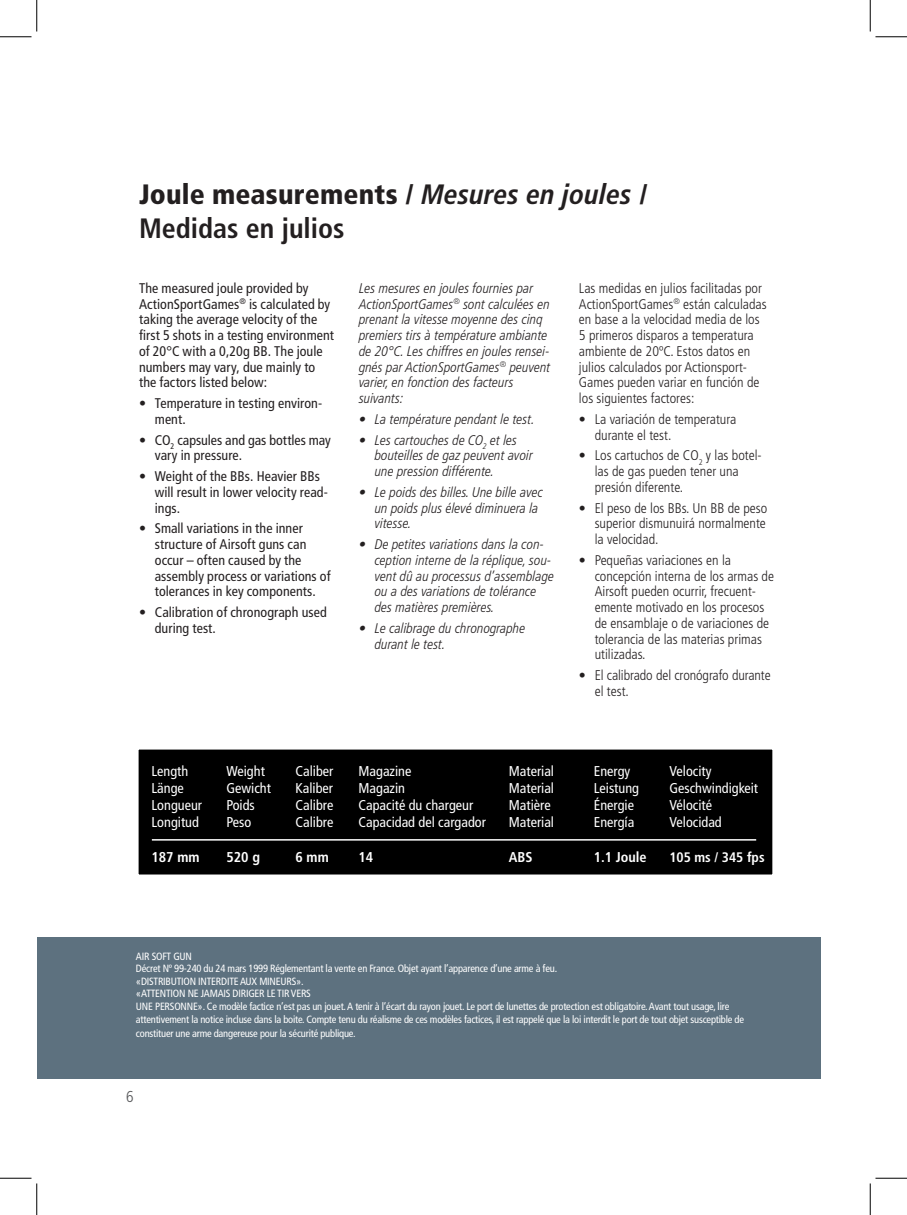
<style>
.page{position:relative;width:907px;height:1215px;background:#fff}
.page>*{position:absolute;margin:0;border:0;box-sizing:border-box;transform-origin:0 0}
.t1{font:900 condensed 28px/33.6px "Frutiger LT Pro";letter-spacing:.005em;color:#231f20}
.t2{font:300 condensed 15.75px "Frutiger LT Pro";color:#57585a}
.t3{font:condensed 14.17px "Frutiger LT Pro";color:#fff}
.t4{font:700 condensed 14.17px "Frutiger LT Pro";color:#fff}
.t5{font:300 condensed 14px/15.8px "Frutiger LT Pro";color:#231f20}
.t6{font:italic 300 condensed 14px/15.8px "Frutiger LT Pro";color:#231f20}
.t7{font:condensed 14px/15.8px "Frutiger LT Pro";letter-spacing:.005em;color:#231f20}
.t8{font:700 condensed 13.83px "Frutiger LT Pro";color:#fff}
.t9{font:condensed 10.5px/12.6px "Frutiger LT Pro";letter-spacing:-.02em;color:#fff}
.s1{font-weight:700;font-style:italic}
.s2{font-weight:700}
</style>
<div class="page">
<div style="left:135px;top:746px;width:641px;height:131px;background:#000;border:3px solid #fff"></div>
<hr style="left:152px;top:839px;width:604px;height:1px;background:#fff">
<div style="left:37px;top:937px;width:784px;height:142px;background:#5d717f"></div>
<hr style="left:0;top:36px;width:32px;height:1px;background:#000">
<hr style="left:875px;top:36px;width:32px;height:1px;background:#000">
<hr style="left:0;top:1177px;width:32px;height:1px;background:#000">
<hr style="left:875px;top:1177px;width:32px;height:1px;background:#000">
<hr style="left:36px;top:0;width:1px;height:31px;background:#000">
<hr style="left:36px;top:1183px;width:1px;height:31px;background:#000">
<hr style="left:870px;top:0;width:1px;height:31px;background:#000">
<hr style="left:870px;top:1183px;width:1px;height:31px;background:#000">
<h1 class="t1" style="left:139px;top:178px;width:510px">Joule measurements / <span class="s1">Mesures en joules</span> /<br><span class="s2">Medidas en julios</span></h1>
<p class="t7" style="left:139px;top:280px;width:197px">The measured joule provided by<br>ActionSportGames<sup>®</sup> is calculated by taking the average velocity of the first 5 shots in a testing environment of 20°C with a 0,20g BB. The joule numbers may vary, due mainly to the factors listed below:</p>
<p class="t7" style="left:155px;top:395px;width:169px;text-indent:-16px">• Temperature in testing environ&shy;ment.</p>
<p class="t7" style="left:155px;top:432px;width:178px;text-indent:-16px">• CO<sub>2</sub> capsules and gas bottles may vary in pressure.</p>
<p class="t7" style="left:155px;top:468px;width:175px;text-indent:-16px">• Weight of the BBs. Heavier BBs will result in lower velocity read&shy;ings.</p>
<p class="t7" style="left:155px;top:521px;width:177px;text-indent:-16px">• Small variations in the inner structure of Airsoft guns can occur – often caused by the assembly process or variations of tolerances in key components.</p>
<p class="t7" style="left:155px;top:604px;width:173px;text-indent:-16px">• Calibration of chronograph used during test.</p>
<p class="t6" style="left:359px;top:280px;width:193px">Les mesures en joules fournies par ActionSportGames<sup>®</sup> sont calculées en prenant la vitesse moyenne des cinq premiers tirs à température ambiante de 20°C. Les chiffres en joules rensei&shy;gnés par ActionSportGames<sup>®</sup> peuvent varier, en fonction des facteurs suivants:</p>
<p class="t6" style="left:359px;top:411px;width:177px">• La température pendant le test.</p>
<p class="t6" style="left:375px;top:432px;width:160px;text-indent:-16px">• Les cartouches de CO<sub>2</sub> et les bouteilles de gaz peuvent avoir une pression différente.</p>
<p class="t6" style="left:375px;top:484px;width:170px;text-indent:-16px">• Le poids des billes. Une bille avec un poids plus élevé diminuera la vitesse.</p>
<p class="t6" style="left:375px;top:536px;width:181px;text-indent:-16px">• De petites variations dans la con&shy;ception interne de la réplique, sou&shy;vent dû au processus d’assemblage ou a des variations de tolérance des matières premières.</p>
<p class="t6" style="left:375px;top:620px;width:152px;text-indent:-16px">• Le calibrage du chronographe durant le test.</p>
<p class="t5" style="left:579px;top:280px;width:189px">Las medidas en julios facilitadas por ActionSportGames<sup>®</sup> están calculadas en base a la velocidad media de los 5 primeros disparos a temperatura ambiente de 20ºC. Estos datos en julios calculados por Actionsport-Games pueden variar en función de los siguientes factores:</p>
<p class="t5" style="left:595px;top:411px;width:143px;text-indent:-16px">• La variación de temperatura durante el test.</p>
<p class="t5" style="left:595px;top:448px;width:168px;text-indent:-16px">• Los cartuchos de CO<sub>2</sub> y las botel&shy;las de gas pueden tener una presión diferente.</p>
<p class="t5" style="left:595px;top:500px;width:174px;text-align:justify;text-indent:-16px">• El peso de los BBs. Un BB de peso superior dismunuirá normalmente la velocidad.</p>
<p class="t5" style="left:595px;top:552px;width:181px;text-indent:-16px">• Pequeñas variaciones en la concepción interna de los armas de<br>Airsoft pueden ocurrir, frecuent&shy;emente motivado en los procesos de ensamblaje o de variaciones de tolerancia de las materias primas utilizadas.</p>
<p class="t5" style="left:595px;top:667px;width:178px;text-indent:-16px">• El calibrado del cronógrafo durante el test.</p>
<p class="t3" style="left:151px;top:762px;width:38px">Length</p>
<p class="t3" style="left:226px;top:762px;width:40px">Weight</p>
<p class="t3" style="left:295px;top:762px;width:39px">Caliber</p>
<p class="t3" style="left:358px;top:762px;width:54px">Magazine</p>
<p class="t3" style="left:509px;top:762px;width:47px">Material</p>
<p class="t3" style="left:594px;top:762px;width:38px">Energy</p>
<p class="t3" style="left:669px;top:762px;width:44px">Velocity</p>
<p class="t3" style="left:151px;top:779px;width:34px">Länge</p>
<p class="t3" style="left:226px;top:779px;width:46px">Gewicht</p>
<p class="t3" style="left:295px;top:779px;width:39px">Kaliber</p>
<p class="t3" style="left:358px;top:779px;width:48px">Magazin</p>
<p class="t3" style="left:509px;top:779px;width:47px">Material</p>
<p class="t3" style="left:594px;top:779px;width:47px">Leistung</p>
<p class="t3" style="left:669px;top:779px;width:90px">Geschwindigkeit</p>
<p class="t3" style="left:151px;top:797px;width:52px">Longueur</p>
<p class="t3" style="left:226px;top:797px;width:30px">Poids</p>
<p class="t3" style="left:295px;top:797px;width:39px">Calibre</p>
<p class="t3" style="left:358px;top:797px;width:116px">Capacité du chargeur</p>
<p class="t3" style="left:509px;top:797px;width:43px">Matière</p>
<p class="t3" style="left:594px;top:797px;width:42px">Énergie</p>
<p class="t3" style="left:669px;top:797px;width:44px">Vélocité</p>
<p class="t3" style="left:151px;top:814px;width:49px">Longitud</p>
<p class="t3" style="left:226px;top:814px;width:26px">Peso</p>
<p class="t3" style="left:295px;top:814px;width:39px">Calibre</p>
<p class="t3" style="left:358px;top:814px;width:129px">Capacidad del cargador</p>
<p class="t3" style="left:509px;top:814px;width:47px">Material</p>
<p class="t3" style="left:594px;top:814px;width:42px">Energía</p>
<p class="t3" style="left:669px;top:814px;width:54px">Velocidad</p>
<p class="t4" style="left:151px;top:848px;width:50px">187 mm</p>
<p class="t4" style="left:226px;top:848px;width:35px">520 g</p>
<p class="t4" style="left:295px;top:848px;width:35px">6 mm</p>
<p class="t4" style="left:358px;top:848px;width:16px">14</p>
<p class="t4" style="left:509px;top:848px;width:25px">ABS</p>
<p class="t4" style="left:594px;top:848px;width:54px">1.1 Joule</p>
<p class="t8" style="left:669px;top:848px;width:97px">105 ms / 345 fps</p>
<p class="t9" style="left:136px;top:949px;width:610px">AIR SOFT GUN<br>Décret Nº 99-240 du 24 mars 1999 Réglementant la vente en France. Objet ayant l’apparence d’une arme à feu.<br>«DISTRIBUTION INTERDITE AUX MINEURS».<br>«ATTENTION NE JAMAIS DIRIGER LE TIR VERS<br>UNE PERSONNE». Ce modèle factice n’est pas un jouet. A tenir à l’écart du rayon jouet. Le port de lunettes de protection est obligatoire. Avant tout usage, lire attentivement la notice incluse dans la boite. Compte tenu du réalisme de ces modèles factices, il est rappelé que la loi interdit le port de tout objet susceptible de</p>
<p class="t9" style="left:136px;top:1027px;width:221px">constituer une arme dangereuse pour la sécurité publique.</p>
<p class="t2" style="left:126px;top:1087px;width:9px">6</p>
</div>
